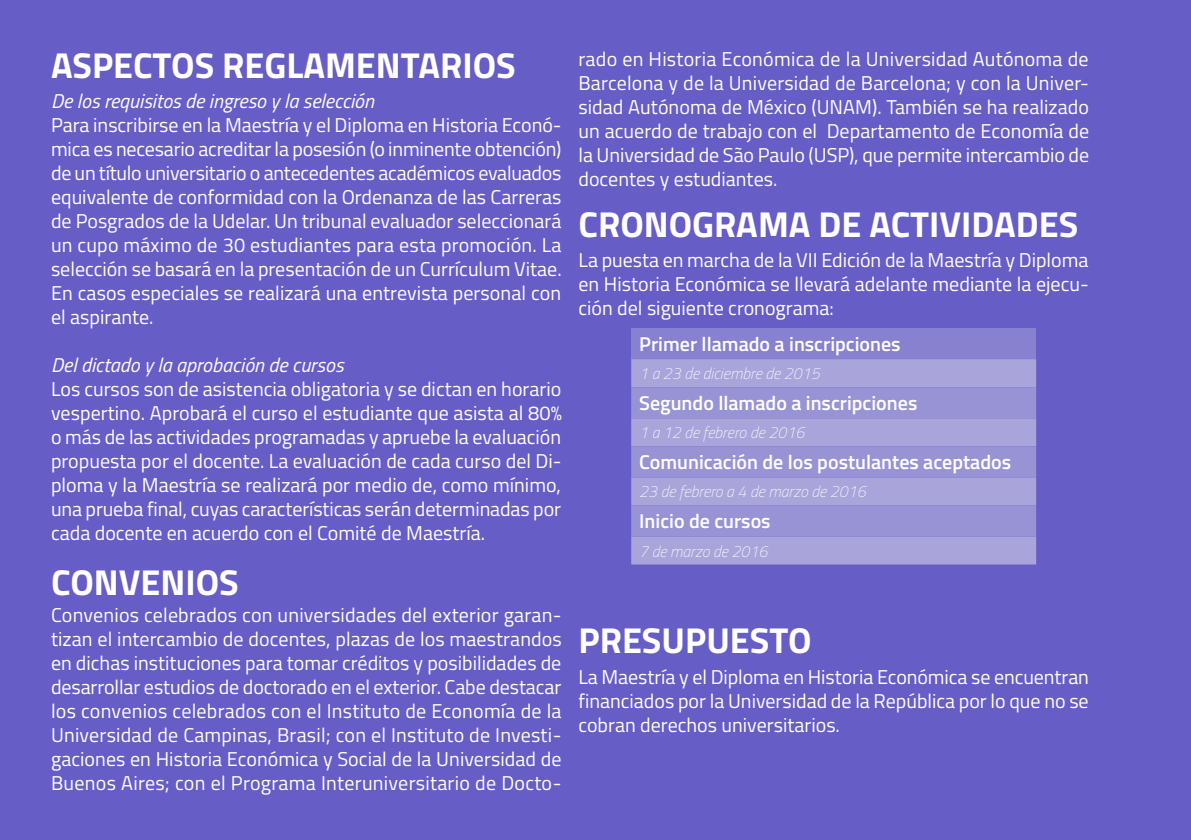
<style>
.page{position:relative;width:1191px;height:840px;background:#fff}
.page>*{position:absolute;margin:0;border:0;box-sizing:border-box;transform-origin:0 0}
.Estilo_de_párrafo_2{font:700 36px "Titillium";color:#fff}
.Cuerpo{font:20px/24px "Titillium";color:#fff;text-align:justify}
.Cuerpo-2{font:600 20px "Titillium";color:#fff}
.Cuerpo-3{font:italic 20px "Titillium";color:#fff}
.Cuerpo-4{font:italic 100 16px "Titillium";color:#fff}
</style>
<div class="page">
<div style="left:0;top:0;width:1191px;height:839px;background:#675dc6"></div>
<div style="left:631px;top:328px;width:405px;height:31px;background:#8781cf"></div>
<div style="left:631px;top:359px;width:405px;height:205px;background:#a9a5da"></div>
<svg style="left:631px;top:387px;width:405px;height:149px;background:#9d98d5"></svg>
<p class="Estilo_de_párrafo_2" style="left:51px;top:37px;width:466px">ASPECTOS REGLAMENTARIOS</p>
<p class="Cuerpo-3" style="left:51px;top:86px;width:324px">De los requisitos de ingreso y la selección</p>
<p class="Cuerpo" style="left:51px;top:112px;width:512px">Para inscribirse en la Maestría y el Diploma en Historia Econó&shy;mica es necesario acreditar la posesión (o inminente obtención) de un título universitario o antecedentes académicos evaluados equivalente de conformidad con la Ordenanza de las Carreras de Posgrados de la Udelar. Un tribunal evaluador seleccionará un cupo máximo de 30 estudiantes para esta promoción. La selección se basará en la presentación de un Currículum Vitae.<br>En casos especiales se realizará una entrevista personal con el aspirante.</p>
<p class="Cuerpo-3" style="left:51px;top:350px;width:294px">Del dictado y la aprobación de cursos</p>
<p class="Cuerpo" style="left:51px;top:376px;width:512px">Los cursos son de asistencia obligatoria y se dictan en horario vespertino. Aprobará el curso el estudiante que asista al 80% o más de las actividades programadas y apruebe la evaluación propuesta por el docente. La evaluación de cada curso del Di&shy;ploma y la Maestría se realizará por medio de, como mínimo, una prueba final, cuyas características serán determinadas por cada docente en acuerdo con el Comité de Maestría.</p>
<p class="Estilo_de_párrafo_2" style="left:51px;top:554px;width:189px">CONVENIOS</p>
<p class="Cuerpo" style="left:51px;top:601px;width:512px">Convenios celebrados con universidades del exterior garan&shy;tizan el intercambio de docentes, plazas de los maestrandos en dichas instituciones para tomar créditos y posibilidades de desarrollar estudios de doctorado en el exterior. Cabe destacar los convenios celebrados con el Instituto de Economía de la Universidad de Campinas, Brasil; con el Instituto de Investi&shy;gaciones en Historia Económica y Social de la Universidad de Buenos Aires; con el Programa Interuniversitario de Docto-</p>
<p class="Cuerpo" style="left:578px;top:46px;width:512px">rado en Historia Económica de la Universidad Autónoma de Barcelona y de la Universidad de Barcelona; y con la Univer&shy;sidad Autónoma de México (UNAM). También se ha realizado un acuerdo de trabajo con el Departamento de Economía de la Universidad de São Paulo (USP), que permite intercambio de docentes y estudiantes.</p>
<p class="Estilo_de_párrafo_2" style="left:578px;top:197px;width:501px">CRONOGRAMA DE ACTIVIDADES</p>
<p class="Cuerpo" style="left:578px;top:246px;width:512px">La puesta en marcha de la VII Edición de la Maestría y Diploma en Historia Económica se llevará adelante mediante la ejecu&shy;ción del siguiente cronograma:</p>
<p class="Cuerpo-2" style="left:639px;top:329px;width:263px">Primer llamado a inscripciones</p>
<p class="Cuerpo-4" style="left:639px;top:362px;width:182px">1 a 23 de diciembre de 2015</p>
<p class="Cuerpo-2" style="left:639px;top:388px;width:280px">Segundo llamado a inscripciones</p>
<p class="Cuerpo-4" style="left:639px;top:421px;width:167px">1 a 12 de febrero de 2016</p>
<p class="Cuerpo-2" style="left:639px;top:447px;width:373px">Comunicación de los postulantes aceptados</p>
<p class="Cuerpo-4" style="left:639px;top:480px;width:228px">23 de febrero a 4 de marzo de 2016</p>
<p class="Cuerpo-2" style="left:639px;top:506px;width:133px">Inicio de cursos</p>
<p class="Cuerpo-4" style="left:639px;top:539px;width:130px">7 de marzo de 2016</p>
<p class="Estilo_de_párrafo_2" style="left:578px;top:612px;width:235px">PRESUPUESTO</p>
<p class="Cuerpo" style="left:578px;top:663px;width:512px">La Maestría y el Diploma en Historia Económica se encuentran financiados por la Universidad de la República por lo que no se cobran derechos universitarios.</p>
</div>
